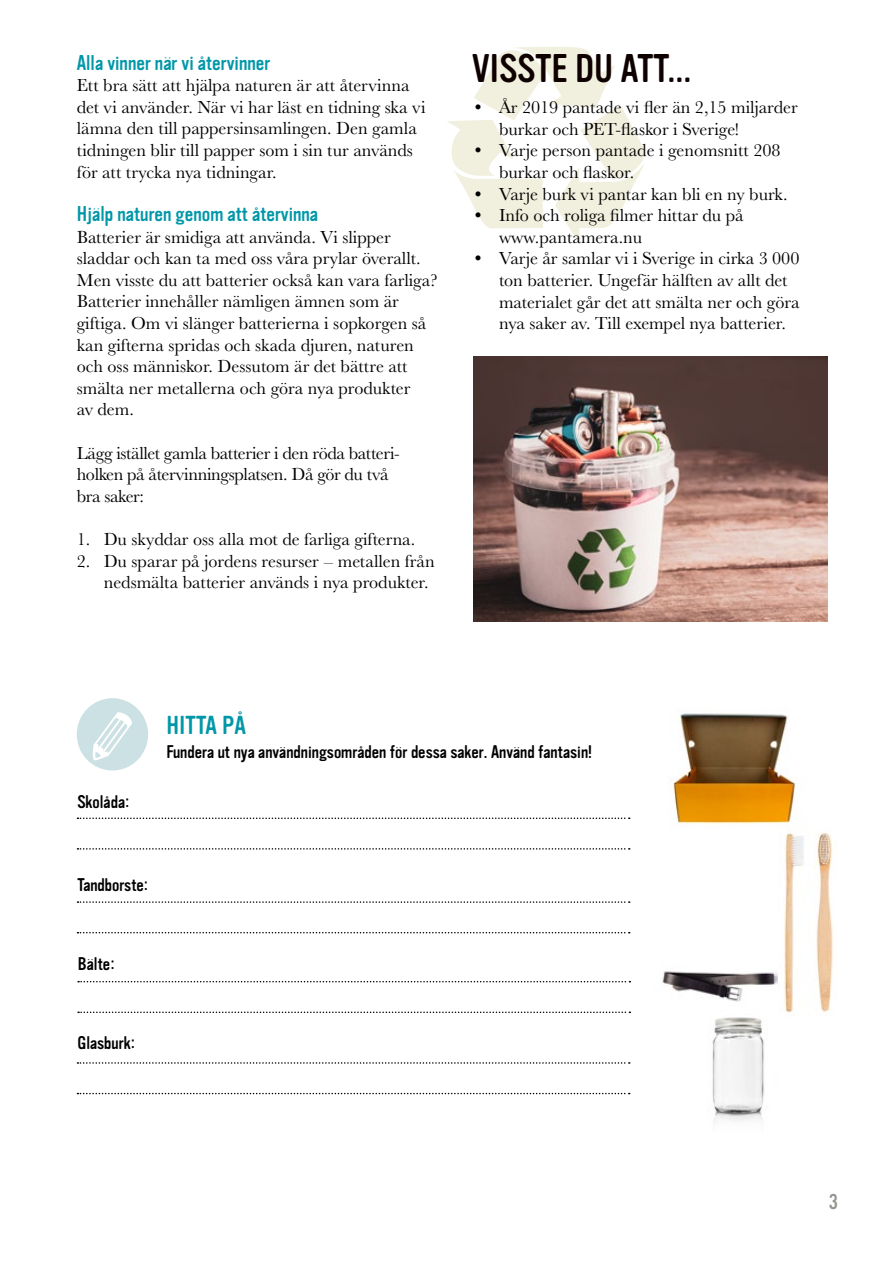
<style>
.page{position:relative;width:893px;height:1263px;background:#fff}
.page>*{position:absolute;margin:0;border:0;box-sizing:border-box;transform-origin:0 0}
.t1{font:39.15px "Vinyl OT";color:#0f0100}
.t2{font:25.5px "Vinyl OT";color:#0097a8}
.t3{font:21px "Vinyl OT";color:#0097a8}
.t4{font:21px "Vinyl OT";color:#959490}
.t5{font:18px/21.6px "Baskerville URW";color:#000}
.t6{font:18px "Vinyl OT";color:#000}
.t7{font:18px/21.6px "Baskerville URW";letter-spacing:-.02em;color:#000}
</style>
<div class="page">
<svg style="left:447px;top:47px;width:197px;height:197px"></svg>
<svg style="left:77px;top:817px;width:553px;height:2px"></svg>
<svg style="left:77px;top:848px;width:553px;height:2px"></svg>
<svg style="left:77px;top:901px;width:553px;height:2px"></svg>
<svg style="left:77px;top:932px;width:553px;height:1px"></svg>
<svg style="left:78px;top:981px;width:552px;height:1px"></svg>
<svg style="left:78px;top:1011px;width:552px;height:2px"></svg>
<svg style="left:77px;top:1062px;width:553px;height:2px"></svg>
<svg style="left:77px;top:1093px;width:553px;height:1px"></svg>
<div style="left:77px;top:698px;width:71px;height:72px;background:#cbe1e3;border-radius:50%"></div>
<svg style="left:93px;top:712px;width:39px;height:49px"></svg>
<img style="left:473px;top:356px;width:354px;height:265px">
<img style="left:712px;top:1017px;width:52px;height:106px">
<img style="left:662px;top:971px;width:116px;height:31px">
<img style="left:671px;top:713px;width:125px;height:112px">
<img style="left:784px;top:832px;width:49px;height:181px">
<p class="t3" style="left:77px;top:51px;width:195px">Alla vinner när vi återvinner</p>
<p class="t5" style="left:77px;top:74px;width:350px">Ett bra sätt att hjälpa naturen är att återvinna det vi använder. När vi har läst en tidning ska vi lämna den till pappersinsamlingen. Den gamla tidningen blir till papper som i sin tur används för att trycka nya tidningar.</p>
<p class="t3" style="left:77px;top:202px;width:243px">Hjälp naturen genom att återvinna</p>
<p class="t5" style="left:77px;top:225px;width:362px">Batterier är smidiga att använda. Vi slipper sladdar och kan ta med oss våra prylar överallt.<br>Men visste du att batterier också kan vara farliga?<br>Batterier innehåller nämligen ämnen som är giftiga. Om vi slänger batterierna i sopkorgen så kan gifterna spridas och skada djuren, naturen och oss människor. Dessutom är det bättre att smälta ner metallerna och göra nya produkter<br>av dem.</p>
<p class="t7" style="left:77px;top:441px;width:323px">Lägg istället gamla batterier i den röda batteri&shy;holken på återvinningsplatsen. Då gör du två bra saker:</p>
<p class="t5" style="left:77px;top:528px;width:340px">1. Du skyddar oss alla mot de farliga gifterna.</p>
<p class="t5" style="left:104px;top:549px;width:332px;text-indent:-27px">2. Du sparar på jordens resurser – metallen från nedsmälta batterier används i nya produkter.</p>
<h1 class="t1" style="left:472px;top:47px;width:221px">VISSTE DU ATT...</h1>
<p class="t5" style="left:499px;top:96px;width:300px;text-indent:-27px">• År 2019 pantade vi fler än 2,15 miljarder burkar och PET-flaskor i Sverige!</p>
<p class="t5" style="left:499px;top:139px;width:283px;text-indent:-27px">• Varje person pantade i genomsnitt 208 burkar och flaskor.</p>
<p class="t5" style="left:472px;top:182px;width:317px">• Varje burk vi pantar kan bli en ny burk.</p>
<p class="t5" style="left:499px;top:204px;width:246px;text-indent:-27px">• Info och roliga filmer hittar du på www.pantamera.nu</p>
<p class="t5" style="left:499px;top:247px;width:302px;text-indent:-27px">• Varje år samlar vi i Sverige in cirka 3 000 ton batterier. Ungefär hälften av allt det materialet går det att smälta ner och göra nya saker av. Till exempel nya batterier.</p>
<p class="t6" style="left:77px;top:792px;width:54px">Skolåda:</p>
<h2 class="t2" style="left:167px;top:711px;width:81px">HITTA PÅ</h2>
<p class="t6" style="left:167px;top:742px;width:427px">Fundera ut nya användningsområden för dessa saker. Använd fantasin!</p>
<p class="t6" style="left:77px;top:875px;width:72px">Tandborste:</p>
<p class="t6" style="left:78px;top:954px;width:38px">Bälte:</p>
<p class="t6" style="left:77px;top:1033px;width:59px">Glasburk:</p>
<p class="t4" style="left:829px;top:1190px;width:11px">3</p>
</div>
